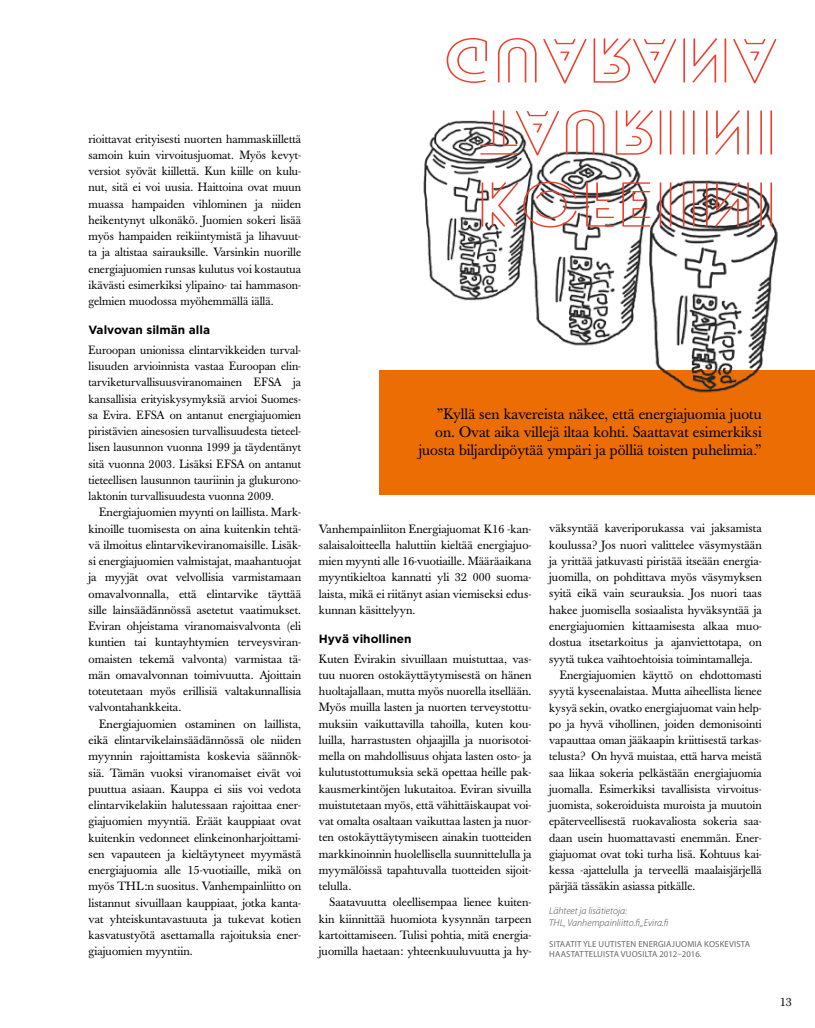
<style>
.page{position:relative;width:815px;height:1028px;background:#fff}
.page>*{position:absolute;margin:0;border:0;box-sizing:border-box;transform-origin:0 0}
.t1{font:15px/18px "Baskerville";color:#000;text-align:right}
.t2{font:11.88px/16.2px "Baskerville";color:#000;text-align:justify}
.t3{font:700 11.88px "Gotham";color:#000}
.t4{font:italic 300 10px/12px "Myriad Pro";color:#4a4a49}
.t5{font:8.75px/10.5px "Myriad Pro";letter-spacing:.02em;color:#686868}
</style>
<div class="page">
<div style="left:379px;top:370px;width:436px;height:124px;background:#ed6d05"></div>
<img style="left:536px;top:156px;width:105px;height:190px">
<img style="left:423px;top:120px;width:114px;height:191px">
<img style="left:641px;top:180px;width:137px;height:213px">
<svg style="left:482px;top:182px;width:290px;height:45px"></svg>
<svg style="left:480px;top:120px;width:136px;height:36px"></svg>
<p class="t2" style="left:89px;top:131px;width:214px">rioittavat erityisesti nuorten hammaskiillettä samoin kuin virvoitusjuomat. Myös kevyt&shy;versiot syövät kiillettä. Kun kiille on kulu&shy;nut, sitä ei voi uusia. Haittoina ovat muun muassa hampaiden vihlominen ja niiden heikentynyt ulkonäkö. Juomien sokeri lisää myös hampaiden reikiintymistä ja lihavuut&shy;ta ja altistaa sairauksille. Varsinkin nuorille energiajuomien runsas kulutus voi kostautua ikävästi esimerkiksi ylipaino- tai hammason&shy;gelmien muodossa myöhemmällä iällä.</p>
<p class="t3" style="left:89px;top:323px;width:123px">Valvovan silmän alla</p>
<p class="t2" style="left:89px;top:342px;width:214px">Euroopan unionissa elintarvikkeiden turval&shy;lisuuden arvioinnista vastaa Euroopan elin&shy;tarviketurvallisuusviranomainen EFSA ja kansallisia erityiskysymyksiä arvioi Suomes&shy;sa Evira. EFSA on antanut energiajuomien piristävien ainesosien turvallisuudesta tieteel&shy;lisen lausunnon vuonna 1999 ja täydentänyt sitä vuonna 2003. Lisäksi EFSA on antanut tieteellisen lausunnon tauriinin ja glukurono&shy;laktonin turvallisuudesta vuonna 2009.</p>
<p class="t2" style="left:89px;top:504px;width:214px;text-indent:11px">Energiajuomien myynti on laillista. Mark&shy;kinoille tuomisesta on aina kuitenkin tehtä&shy;vä ilmoitus elintarvikeviranomaisille. Lisäk&shy;si energiajuomien valmistajat, maahantuojat ja myyjät ovat velvollisia varmistamaan omavalvonnalla, että elintarvike täyttää sille lainsäädännössä asetetut vaatimukset.<br>Eviran ohjeistama viranomaisvalvonta (eli kuntien tai kuntayhtymien terveysviran&shy;omaisten tekemä valvonta) varmistaa tä&shy;män omavalvonnan toimivuutta. Ajoittain toteutetaan myös erillisiä valtakunnallisia valvontahankkeita.</p>
<p class="t2" style="left:89px;top:716px;width:214px;text-indent:11px">Energiajuomien ostaminen on laillista, eikä elintarvikelainsäädännössä ole niiden myynnin rajoittamista koskevia säännök&shy;siä. Tämän vuoksi viranomaiset eivät voi puuttua asiaan. Kauppa ei siis voi vedota elintarvikelakiin halutessaan rajoittaa ener&shy;giajuomien myyntiä. Eräät kauppiaat ovat kuitenkin vedonneet elinkeinonharjoittami&shy;sen vapauteen ja kieltäytyneet myymästä energiajuomia alle 15-vuotiaille, mikä on myös THL:n suositus. Vanhempainliitto on listannut sivuillaan kauppiaat, jotka kanta&shy;vat yhteiskuntavastuuta ja tukevat kotien kasvatustyötä asettamalla rajoituksia ener&shy;giajuomien myyntiin.</p>
<p class="t1" style="left:419px;top:405px;width:345px">”Kyllä sen kavereista näkee, että energiajuomia juotu on. Ovat aika villejä iltaa kohti. Saattavat esimerkiksi juosta biljardipöytää ympäri ja pölliä toisten puhelimia.”</p>
<p class="t2" style="left:319px;top:520px;width:214px">Vanhempainliiton Energiajuomat K16 -kan&shy;salaisaloitteella haluttiin kieltää energiajuo&shy;mien myynti alle 16-vuotiaille. Määräaikana myyntikieltoa kannatti yli 32 000 suoma&shy;laista, mikä ei riitänyt asian viemiseksi edus&shy;kunnan käsittelyyn.</p>
<p class="t3" style="left:319px;top:631px;width:94px">Hyvä vihollinen</p>
<p class="t2" style="left:319px;top:650px;width:214px">Kuten Evirakin sivuillaan muistuttaa, vas&shy;tuu nuoren ostokäyttäytymisestä on hänen huoltajallaan, mutta myös nuorella itsellään.<br>Myös muilla lasten ja nuorten terveystottu&shy;muksiin vaikuttavilla tahoilla, kuten kou&shy;luilla, harrastusten ohjaajilla ja nuorisotoi&shy;mella on mahdollisuus ohjata lasten osto- ja kulutustottumuksia sekä opettaa heille pak&shy;kausmerkintöjen lukutaitoa. Eviran sivuilla muistutetaan myös, että vähittäiskaupat voi&shy;vat omalta osaltaan vaikuttaa lasten ja nuor&shy;ten ostokäyttäytymiseen ainakin tuotteiden markkinoinnin huolellisella suunnittelulla ja myymälöissä tapahtuvalla tuotteiden sijoit&shy;telulla.</p>
<p class="t2" style="left:319px;top:894px;width:214px;text-indent:11px">Saatavuutta oleellisempaa lienee kuiten&shy;kin kiinnittää huomiota kysynnän tarpeen kartoittamiseen. Tulisi pohtia, mitä energia&shy;juomilla haetaan: yhteenkuuluvuutta ja hy-</p>
<p class="t2" style="left:549px;top:520px;width:214px">väksyntää kaveriporukassa vai jaksamista</p>
<p class="t2" style="left:549px;top:537px;width:214px">koulussa? Jos nuori valittelee väsymystään</p>
<p class="t2" style="left:549px;top:553px;width:214px">ja yrittää jatkuvasti piristää itseään energia-</p>
<p class="t2" style="left:549px;top:569px;width:214px">juomilla, on pohdittava myös väsymyksen</p>
<p class="t2" style="left:549px;top:585px;width:214px">syitä eikä vain seurauksia. Jos nuori taas</p>
<p class="t2" style="left:549px;top:602px;width:214px">hakee juomisella sosiaalista hyväksyntää ja</p>
<p class="t2" style="left:549px;top:618px;width:214px">energiajuomien kittaamisesta alkaa muo-</p>
<p class="t2" style="left:549px;top:634px;width:214px">dostua itsetarkoitus ja ajanviettotapa, on</p>
<p class="t2" style="left:549px;top:651px;width:205px">syytä tukea vaihtoehtoisia toimintamalleja.</p>
<p class="t2" style="left:560px;top:667px;width:203px">Energiajuomien käyttö on ehdottomasti</p>
<p class="t2" style="left:549px;top:683px;width:214px">syytä kyseenalaistaa. Mutta aiheellista lienee</p>
<p class="t2" style="left:549px;top:699px;width:214px">kysyä sekin, ovatko energiajuomat vain help-</p>
<p class="t2" style="left:549px;top:716px;width:214px">po ja hyvä vihollinen, joiden demonisointi</p>
<p class="t2" style="left:549px;top:732px;width:214px">vapauttaa oman jääkaapin kriittisestä tarkas-</p>
<p class="t2" style="left:549px;top:748px;width:214px">telusta? On hyvä muistaa, että harva meistä</p>
<p class="t2" style="left:549px;top:764px;width:214px">saa liikaa sokeria pelkästään energiajuomia</p>
<p class="t2" style="left:549px;top:781px;width:214px">juomalla. Esimerkiksi tavallisista virvoitus-</p>
<p class="t2" style="left:549px;top:797px;width:214px">juomista, sokeroiduista muroista ja muutoin</p>
<p class="t2" style="left:549px;top:813px;width:214px">epäterveellisestä ruokavaliosta sokeria saa-</p>
<p class="t2" style="left:549px;top:829px;width:214px">daan usein huomattavasti enemmän. Ener-</p>
<p class="t2" style="left:549px;top:846px;width:214px">giajuomat ovat toki turha lisä. Kohtuus kai-</p>
<p class="t2" style="left:549px;top:862px;width:214px">kessa -ajattelulla ja terveellä maalaisjärjellä</p>
<p class="t2" style="left:549px;top:878px;width:148px">pärjää tässäkin asiassa pitkälle.</p>
<p class="t4" style="left:549px;top:905px;width:121px">Lähteet ja lisätietoja:<br>THL, Vanhempainliitto.fi,,Evira.fi</p>
<p class="t5" style="left:549px;top:938px;width:202px">SITAATIT YLE UUTISTEN ENERGIAJUOMIA KOSKEVISTA<br>HAASTATTELUISTA VU OSILTA 2012–2016.</p>
<p class="t2" style="left:780px;top:994px;width:13px">13</p>
</div>
